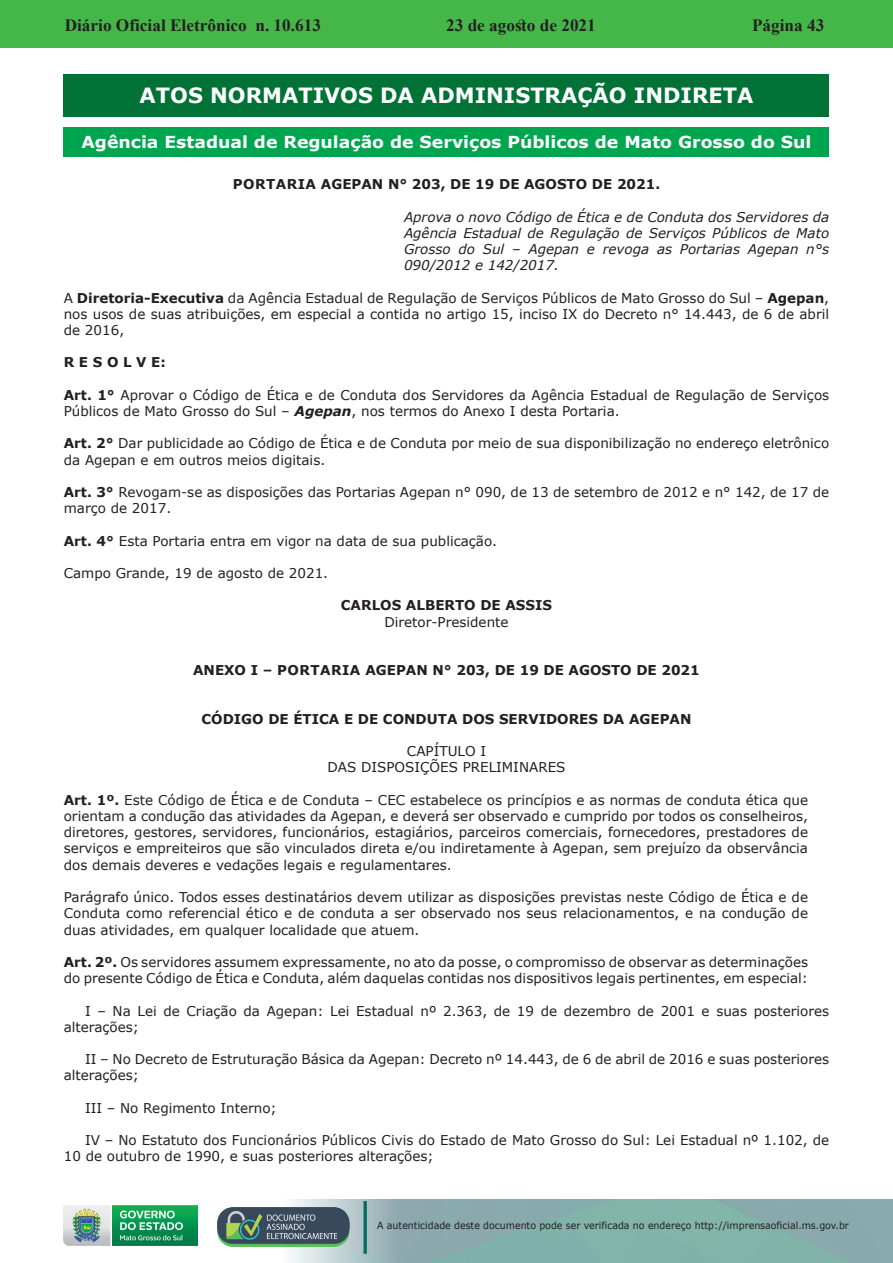
<style>
.page{position:relative;width:893px;height:1263px;background:#fff}
.page>*{position:absolute;margin:0;border:0;box-sizing:border-box;transform-origin:0 0}
.Atos_Normat_Adm_Dire{font:700 21px "Verdana";color:#fff}
.t1{font:700 17.25px "Times New Roman";color:#231f20}
.Atos_Normativos_da_A{font:700 16.5px "Verdana";color:#fff;scale:1.05 1}
.Recuo_de_corpo_de_te{font:13.5px/16.2px "Verdana";color:#231f20}
.Corpo_de_texto{font:13.5px/16.2px "Verdana";color:#231f20}
.t2{font:italic 13.5px/16.2px "Verdana";color:#231f20;text-align:justify}
.Corpo_de_texto-2{font:700 13.5px "Verdana";color:#231f20}
.t3{font:9.9px "Verdana";color:#231f20;scale:.95 1}
.s1{font-weight:700}
.s2{font-weight:700;font-style:italic}
</style>
<div class="page">
<div style="left:0;top:0;width:893px;height:48px;background:#45b749"></div>
<img style="left:63px;top:1199px;width:830px;height:64px">
<img style="left:364px;top:1202px;width:2px;height:51px">
<img style="left:218px;top:1207px;width:132px;height:39px">
<img style="left:64px;top:1205px;width:134px;height:41px">
<div style="left:64px;top:74px;width:765px;height:43px;background:#007236"></div>
<div style="left:64px;top:127px;width:765px;height:30px;background:#00a54f"></div>
<p class="t1" style="left:65px;top:13px;width:258px">Diário Oficial Eletrônico n. 10.613</p>
<p class="t1" style="left:446px;top:13px;width:151px">23 de agosto de 2021</p>
<p class="t1" style="left:752px;top:13px;width:74px">Página 43</p>
<p class="Atos_Normat_Adm_Dire" style="left:140px;top:81px;width:615px">ATOS NORMATIVOS DA ADMINISTRAÇÃO INDIRETA</p>
<p class="Atos_Normativos_da_A" style="left:81px;top:131px;width:697px">Agência Estadual de Regulação de Serviços Públicos de Mato Grosso do Sul</p>
<p class="Corpo_de_texto-2" style="left:233px;top:175px;width:429px">PORTARIA AGEPAN N° 203, DE 19 DE AGOSTO DE 2021.</p>
<p class="t2" style="left:404px;top:208px;width:427px">Aprova o novo Código de Ética e de Conduta dos Servidores da Agência Estadual de Regulação de Serviços Públicos de Mato Grosso do Sul – Agepan e revoga as Portarias Agepan n°s 090/2012 e 142/2017.</p>
<p class="Recuo_de_corpo_de_te" style="left:64px;top:289px;width:767px;text-align:justify">A <span class="s1">Diretoria-Executiva</span> da Agência Estadual de Regulação de Serviços Públicos de Mato Grosso do Sul – <span class="s1">Agepan</span>, nos usos de suas atribuições, em especial a contida no artigo 15, inciso IX do Decreto n° 14.443, de 6 de abril de 2016,</p>
<p class="Corpo_de_texto-2" style="left:64px;top:353px;width:104px">R E S O L V E:</p>
<p class="Corpo_de_texto" style="left:64px;top:387px;width:767px"><span class="s1">Art. 1°</span> Aprovar o Código de Ética e de Conduta dos Servidores da Agência Estadual de Regulação de Serviços<br>Públicos de Mato Grosso do Sul – <span class="s2">Agepan</span>, nos termos do Anexo I desta Portaria.</p>
<p class="Recuo_de_corpo_de_te" style="left:64px;top:435px;width:767px"><span class="s1">Art. 2°</span> Dar publicidade ao Código de Ética e de Conduta por meio de sua disponibilização no endereço eletrônico da Agepan e em outros meios digitais.</p>
<p class="Recuo_de_corpo_de_te" style="left:64px;top:484px;width:767px"><span class="s1">Art. 3°</span> Revogam-se as disposições das Portarias Agepan n° 090, de 13 de setembro de 2012 e n° 142, de 17 de março de 2017.</p>
<p class="Corpo_de_texto" style="left:64px;top:532px;width:435px"><span class="s1">Art. 4°</span> Esta Portaria entra em vigor na data de sua publicação.</p>
<p class="Recuo_de_corpo_de_te" style="left:64px;top:565px;width:266px">Campo Grande, 19 de agosto de 2021.</p>
<p class="Corpo_de_texto-2" style="left:341px;top:596px;width:213px">CARLOS ALBERTO DE ASSIS</p>
<p class="Recuo_de_corpo_de_te" style="left:384px;top:613px;width:126px">Diretor-Presidente</p>
<p class="Corpo_de_texto-2" style="left:193px;top:661px;width:508px">ANEXO I – PORTARIA AGEPAN N° 203, DE 19 DE AGOSTO DE 2021</p>
<p class="Corpo_de_texto-2" style="left:201px;top:709px;width:491px">CÓDIGO DE ÉTICA E DE CONDUTA DOS SERVIDORES DA AGEPAN</p>
<p class="Corpo_de_texto" style="left:407px;top:743px;width:81px">CAPÍTULO I</p>
<p class="Corpo_de_texto" style="left:328px;top:759px;width:239px">DAS DISPOSIÇÕES PRELIMINARES</p>
<p class="Recuo_de_corpo_de_te" style="left:64px;top:792px;width:746px;text-align:justify"><span class="s1">Art. 1º.</span> Este Código de Ética e de Conduta – CEC estabelece os princípios e as normas de conduta ética que orientam a condução das atividades da Agepan, e deverá ser observado e cumprido por todos os conselheiros, diretores, gestores, servidores, funcionários, estagiários, parceiros comerciais, fornecedores, prestadores de serviços e empreiteiros que são vinculados direta e/ou indiretamente à Agepan, sem prejuízo da observância dos demais deveres e vedações legais e regulamentares.</p>
<p class="Recuo_de_corpo_de_te" style="left:64px;top:889px;width:746px;text-align:justify">Parágrafo único. Todos esses destinatários devem utilizar as disposições previstas neste Código de Ética e de Conduta como referencial ético e de conduta a ser observado nos seus relacionamentos, e na condução de duas atividades, em qualquer localidade que atuem.</p>
<p class="Recuo_de_corpo_de_te" style="left:64px;top:954px;width:746px"><span class="s1">Art. 2º.</span> Os servidores assumem expressamente, no ato da posse, o compromisso de observar as determinações do presente Código de Ética e Conduta, além daquelas contidas nos dispositivos legais pertinentes, em especial:</p>
<p class="Recuo_de_corpo_de_te" style="left:64px;top:1002px;width:767px;text-indent:21px">I – Na Lei de Criação da Agepan: Lei Estadual nº 2.363, de 19 de dezembro de 2001 e suas posteriores alterações;</p>
<p class="Recuo_de_corpo_de_te" style="left:64px;top:1051px;width:767px;text-indent:21px">II – No Decreto de Estruturação Básica da Agepan: Decreto nº 14.443, de 6 de abril de 2016 e suas posteriores alterações;</p>
<p class="Recuo_de_corpo_de_te" style="left:85px;top:1099px;width:193px">III – No Regimento Interno;</p>
<p class="Recuo_de_corpo_de_te" style="left:64px;top:1132px;width:767px;text-indent:21px">IV – No Estatuto dos Funcionários Públicos Civis do Estado de Mato Grosso do Sul: Lei Estadual nº 1.102, de<br>10 de outubro de 1990, e suas posteriores alterações;</p>
<p class="t3" style="left:377px;top:1219px;width:498px">A autenticidade deste documento pode ser verificada no endereço http://imprensaoficial.ms.gov.br</p>
</div>
